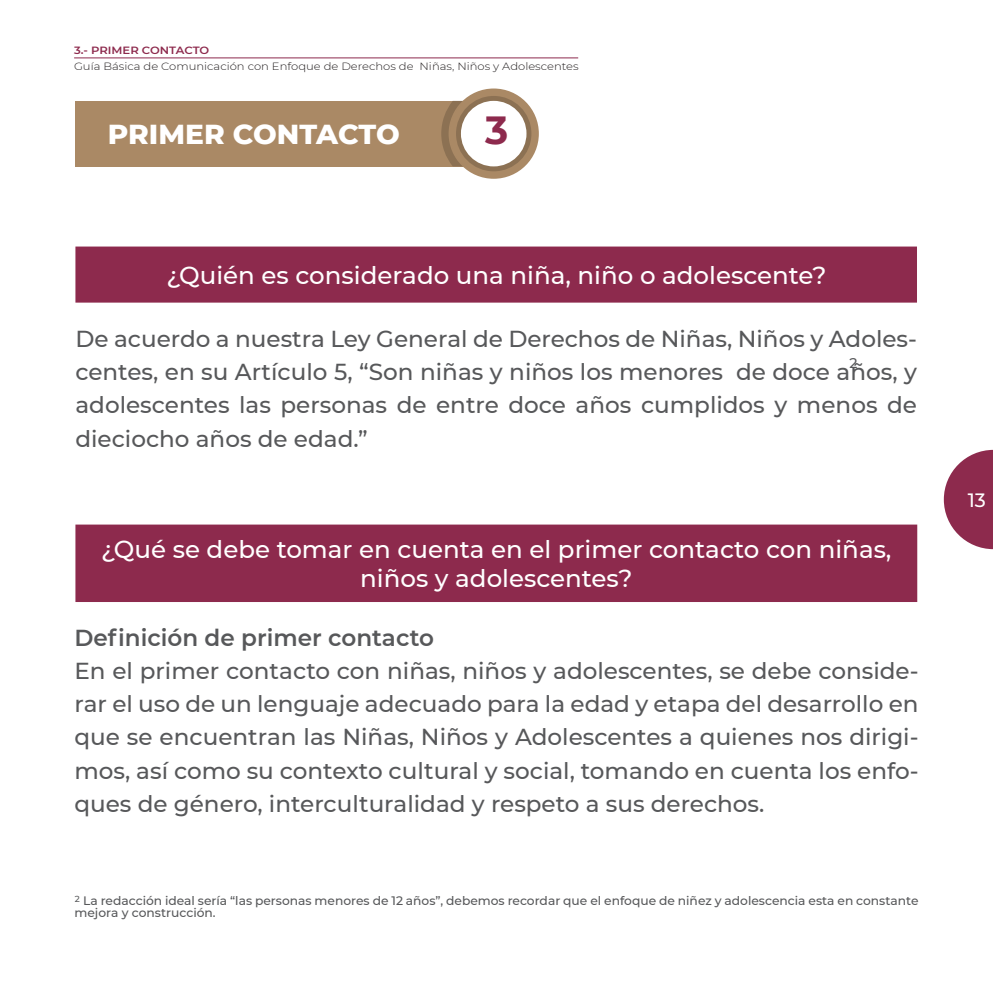
<style>
.page{position:relative;width:993px;height:993px;background:#fff}
.page>*{position:absolute;margin:0;border:0;box-sizing:border-box;transform-origin:0 0}
.t1{font:700 39.2px "Montserrat";color:#8d2a4d}
.t2{font:800 28px "Montserrat";letter-spacing:-.005em;color:#fff}
.t3{font:500 24.5px/29.4px "Montserrat";color:#fff;text-align:center}
.t4{font:500 23.1px/33.2px "Montserrat";color:#57585a;text-align:justify}
.t5{font:600 23.1px "Montserrat";color:#57585a}
.t6{font:500 19.25px "Montserrat";color:#fff}
.t7{font:500 14px "Montserrat";color:#57585a}
.t8{font:500 12.25px/12.2px "Montserrat";color:#57585a}
.t9{font:300 10.5px "Montserrat";color:#231f20;scale:1.1 1}
.t10{font:600 10.5px "Montserrat";letter-spacing:-.005em;color:#8d2a4d;scale:1.1 1}
.t11{font:500 8.75px "Montserrat";color:#57585a}
</style>
<div class="page">
<div style="left:75px;top:101px;width:421px;height:65px;background:#aa8965"></div>
<svg style="left:441px;top:101px;width:21px;height:65px"></svg>
<div style="left:449px;top:89px;width:89px;height:89px;background:#aa8965;border-radius:50%"></div>
<div style="left:448px;top:88px;width:90px;height:91px;border:2px solid #aa8965;border-radius:50%"></div>
<svg style="left:456px;top:96px;width:75px;height:75px"></svg>
<div style="left:461px;top:101px;width:65px;height:65px;background:#fff;border-radius:50%"></div>
<svg style="left:943px;top:449px;width:49px;height:100px"></svg>
<div style="left:75px;top:246px;width:841px;height:56px;background:#8d2a4d"></div>
<div style="left:75px;top:524px;width:841px;height:77px;background:#8d2a4d"></div>
<hr style="left:74px;top:58px;width:504px;height:1px;background:#8d2a4d">
<p class="t10" style="left:74px;top:43px;width:124px">3.- PRIMER CONTACTO</p>
<p class="t9" style="left:74px;top:59px;width:460px">Guía Básica de Comunicación con Enfoque de Derechos de Niñas, Niños y Adolescentes</p>
<p class="t2" style="left:108px;top:113px;width:293px">PRIMER CONTACTO</p>
<h1 class="t1" style="left:485px;top:102px;width:25px">3</h1>
<p class="t3" style="left:166px;top:259px;width:661px">¿Quién es considerado una niña, niño o adolescente?</p>
<p class="t4" style="left:75px;top:321px;width:842px">De acuerdo a nuestra Ley General de Derechos de Niñas, Niños y Adoles&shy;centes, en su Artículo 5, “Son niñas y niños los menores de doce años, y adolescentes las personas de entre doce años cumplidos y menos de dieciocho años de edad.”</p>
<p class="t7" style="left:849px;top:353px;width:10px">2</p>
<p class="t3" style="left:101px;top:533px;width:791px">¿Qué se debe tomar en cuenta en el primer contacto con niñas, niños y adolescentes?</p>
<p class="t5" style="left:74px;top:620px;width:361px">Definición de primer contacto</p>
<p class="t4" style="left:74px;top:653px;width:845px">En el primer contacto con niñas, niños y adolescentes, se debe conside&shy;rar el uso de un lenguaje adecuado para la edad y etapa del desarrollo en que se encuentran las Niñas, Niños y Adolescentes a quienes nos dirigi&shy;mos, así como su contexto cultural y social, tomando en cuenta los enfo&shy;ques de género, interculturalidad y respeto a sus derechos.</p>
<p class="t8" style="left:74px;top:893px;width:845px;text-indent:9px">La redacción ideal sería “las personas menores de 12 años”, debemos recordar que el enfoque de niñez y adolescencia esta en constante mejora y construcción.</p>
<p class="t11" style="left:75px;top:892px;width:7px">2</p>
<p class="t6" style="left:967px;top:486px;width:20px">13</p>
</div>
